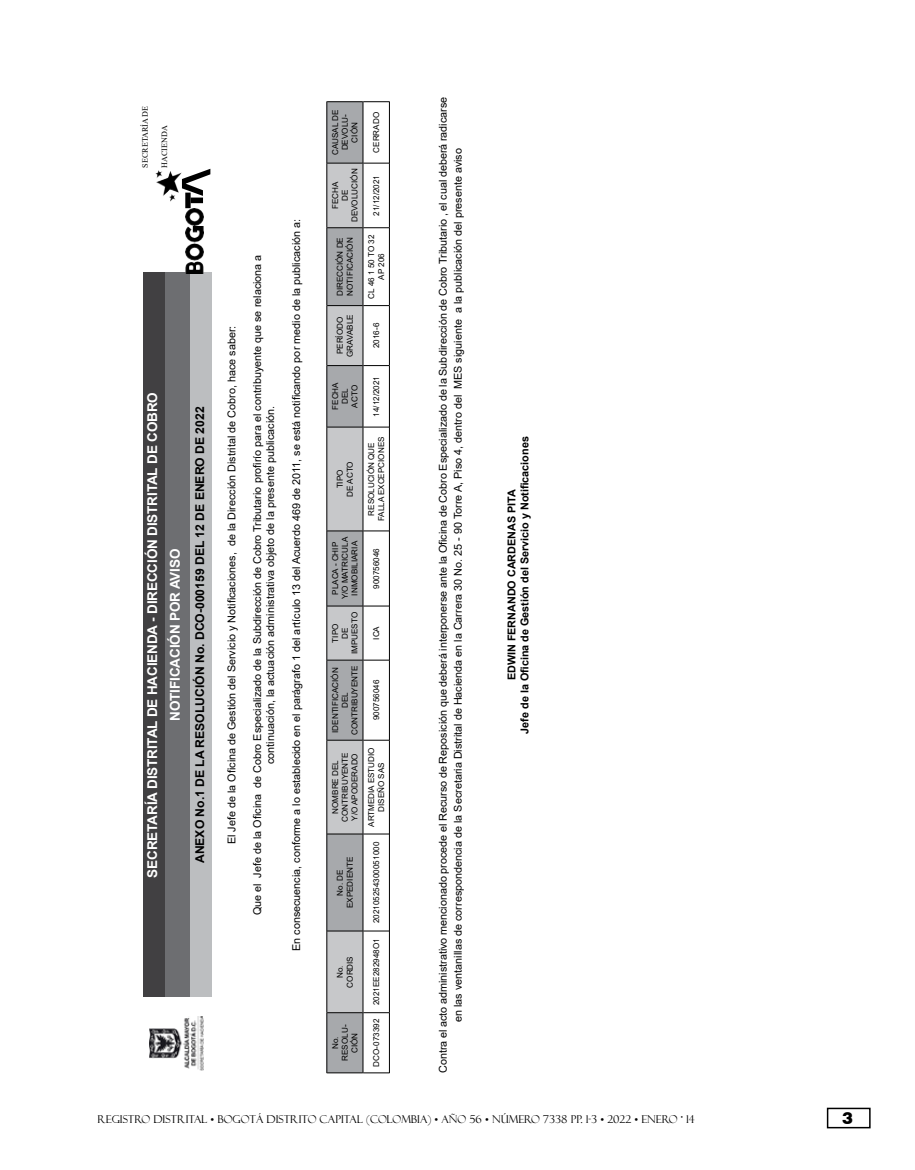
<style>
.page{position:relative;width:915px;height:1170px;background:#fff}
.page>*{position:absolute;margin:0;border:0;box-sizing:border-box;transform-origin:0 0}
.t1{font:900 16.5px "Swiss 721 BT";color:#000}
.t2{font:700 13.5px/22.6px "Arial";letter-spacing:-.01em;color:#fff;text-align:center}
.t3{font:700 12.15px "Arial";color:#000}
.t4{font:10.8px/12.9px "Arial";color:#000;text-align:center}
.t5{font:10.8px "Felix Titling";color:#000}
.t6{font:700 10.8px/12.9px "Arial";color:#000;text-align:center}
.t7{font:8.1px/9.8px "Arial";color:#000;text-align:center}
.t8{font:8.1px "Times New Roman";color:#000}
</style>
<div class="page">
<div style="left:826px;top:1107px;width:44px;height:21px;border:2px solid #000"></div>
<div style="left:143px;top:273px;width:22px;height:723px;background:#414042"></div>
<div style="left:165px;top:273px;width:25px;height:723px;background:#6d6e71"></div>
<div style="left:190px;top:273px;width:21px;height:723px;background:#bcbec0"></div>
<img style="left:149px;top:1016px;width:54px;height:54px">
<img style="left:185px;top:208px;width:18px;height:65px">
<div style="left:190px;top:197px;width:13px;height:6px;background:#000"></div>
<div style="left:185px;top:192px;width:5px;height:16px;background:#000"></div>
<svg style="left:182px;top:169px;width:28px;height:27px"></svg>
<img style="left:155px;top:171px;width:27px;height:30px">
<hr style="left:326px;top:1012px;width:1px;height:61px;background:#000">
<hr style="left:326px;top:930px;width:1px;height:82px;background:#000">
<hr style="left:326px;top:834px;width:1px;height:96px;background:#000">
<hr style="left:326px;top:740px;width:1px;height:94px;background:#000">
<hr style="left:326px;top:660px;width:1px;height:80px;background:#000">
<hr style="left:326px;top:606px;width:1px;height:54px;background:#000">
<hr style="left:326px;top:531px;width:1px;height:75px;background:#000">
<hr style="left:326px;top:427px;width:1px;height:104px;background:#000">
<hr style="left:326px;top:365px;width:1px;height:62px;background:#000">
<hr style="left:326px;top:305px;width:1px;height:60px;background:#000">
<hr style="left:326px;top:228px;width:1px;height:77px;background:#000">
<hr style="left:326px;top:163px;width:1px;height:65px;background:#000">
<hr style="left:326px;top:101px;width:1px;height:62px;background:#000">
<svg style="left:327px;top:101px;width:62px;height:972px"></svg>
<hr style="left:389px;top:1012px;width:1px;height:61px;background:#000">
<hr style="left:389px;top:930px;width:1px;height:82px;background:#000">
<hr style="left:389px;top:834px;width:1px;height:96px;background:#000">
<hr style="left:389px;top:740px;width:1px;height:94px;background:#000">
<hr style="left:389px;top:660px;width:1px;height:80px;background:#000">
<hr style="left:389px;top:606px;width:1px;height:54px;background:#000">
<hr style="left:389px;top:531px;width:1px;height:75px;background:#000">
<hr style="left:389px;top:427px;width:1px;height:104px;background:#000">
<hr style="left:389px;top:365px;width:1px;height:62px;background:#000">
<hr style="left:389px;top:305px;width:1px;height:60px;background:#000">
<hr style="left:389px;top:228px;width:1px;height:77px;background:#000">
<hr style="left:389px;top:163px;width:1px;height:65px;background:#000">
<hr style="left:389px;top:101px;width:1px;height:62px;background:#000">
<p class="t8" style="left:139px;top:168px;width:63px;rotate:-90deg">SECRETARÍA DE</p>
<p class="t8" style="left:159px;top:168px;width:44px;rotate:-90deg">HACIENDA</p>
<p class="t2" style="left:141px;top:877px;width:487px;rotate:-90deg">SECRETARÍA DISTRITAL DE HACIENDA - DIRECCIÓN DISTRITAL DE COBRO<br>NOTIFICACIÓN POR AVISO</p>
<p class="t3" style="left:191px;top:863px;width:458px;rotate:-90deg">ANEXO No.1 DE LA RESOLUCIÓN No. DCO-000159 DEL 12 DE ENERO DE 2022</p>
<p class="t4" style="left:225px;top:844px;width:520px;rotate:-90deg">El Jefe de la Oficina de Gestión del Servicio y Notificaciones, de la Dirección Distrital de Cobro, hace saber:</p>
<p class="t4" style="left:251px;top:915px;width:662px;rotate:-90deg">Que el Jefe de la Oficina de Cobro Especializado de la Subdirección de Cobro Tributario profirío para el contribuyente que se relaciona a continuación, la actuación administrativa objeto de la presente publicación.</p>
<p class="t4" style="left:290px;top:950px;width:733px;rotate:-90deg">En consecuencia, conforme a lo establecido en el parágrafo 1 del artículo 13 del Acuerdo 469 de 2011, se está notificando por medio de la publicación a:</p>
<p class="t7" style="left:330px;top:155px;width:47px;rotate:-90deg">CAUSAL DE<br>DEVOLU-<br>CIÓN</p>
<p class="t7" style="left:330px;top:222px;width:55px;rotate:-90deg">FECHA<br>DE<br>DEVOLUCIÓN</p>
<p class="t7" style="left:335px;top:296px;width:60px;text-align:left;rotate:-90deg">DIRECCIÓN DE<br>NOTIFICACIÓN</p>
<p class="t7" style="left:335px;top:357px;width:44px;rotate:-90deg">PERÍODO<br>GRAVABLE</p>
<p class="t7" style="left:330px;top:410px;width:29px;rotate:-90deg">FECHA<br>DEL<br>ACTO</p>
<p class="t7" style="left:335px;top:496px;width:37px;rotate:-90deg">TIPO<br>DE ACTO</p>
<p class="t7" style="left:330px;top:599px;width:64px;rotate:-90deg">PLACA - CHIP<br>Y/O MATRICULA<br>INMOBILIARIA</p>
<p class="t7" style="left:330px;top:654px;width:44px;rotate:-90deg">TIPO<br>DE<br>IMPUESTO</p>
<p class="t7" style="left:330px;top:734px;width:71px;rotate:-90deg">IDENTIFICACIÓN<br>DEL<br>CONTRIBUYENTE</p>
<p class="t7" style="left:330px;top:821px;width:71px;rotate:-90deg">NOMBRE DEL<br>CONTRIBUYENTE<br>Y/O APODERADO</p>
<p class="t7" style="left:335px;top:908px;width:53px;rotate:-90deg">No. DE<br>EXPEDIENTE</p>
<p class="t7" style="left:335px;top:987px;width:33px;rotate:-90deg">No.<br>CORDIS</p>
<p class="t7" style="left:330px;top:1060px;width:38px;rotate:-90deg">No.<br>RESOLU-<br>CIÓN</p>
<p class="t7" style="left:371px;top:153px;width:42px;rotate:-90deg">CERRADO</p>
<p class="t7" style="left:371px;top:216px;width:42px;rotate:-90deg">21/12/2021</p>
<p class="t7" style="left:366px;top:298px;width:65px;rotate:-90deg">CL 46 1 50 TO 32<br>AP 206</p>
<p class="t7" style="left:371px;top:348px;width:27px;rotate:-90deg">2016-6</p>
<p class="t7" style="left:371px;top:416px;width:42px;rotate:-90deg">14/12/2021</p>
<p class="t7" style="left:366px;top:521px;width:86px;rotate:-90deg">RESOLUCIÓN QUE<br>FALLA EXCEPCIONES</p>
<p class="t7" style="left:371px;top:588px;width:42px;rotate:-90deg">900756046</p>
<p class="t7" style="left:371px;top:639px;width:15px;rotate:-90deg">ICA</p>
<p class="t7" style="left:371px;top:720px;width:42px;rotate:-90deg">900756046</p>
<p class="t7" style="left:366px;top:826px;width:81px;rotate:-90deg">ARTMEDIA ESTUDIO<br>DISEÑO SAS</p>
<p class="t7" style="left:371px;top:923px;width:83px;rotate:-90deg">202105254300051000</p>
<p class="t7" style="left:371px;top:1005px;width:68px;rotate:-90deg">2021EE282948O1</p>
<p class="t7" style="left:371px;top:1066px;width:49px;rotate:-90deg">DCO-073392</p>
<p class="t4" style="left:435px;top:1073px;width:977px;line-height:14.9px;rotate:-90deg">Contra el acto administrativo mencionado procede el Recurso de Reposición que deberá interponerse ante la Oficina de Cobro Especializado de la Subdirección de Cobro Tributario , el cual deberá radicarse en las ventanillas de correspondencia de la Secretaria Distrital de Hacienda en la Carrera 30 No. 25 - 90 Torre A, Piso 4, dentro del MES siguiente a la publicación del presente aviso</p>
<p class="t6" style="left:505px;top:733px;width:299px;rotate:-90deg">EDWIN FERNANDO CARDENAS PITA<br>Jefe de la Oficina de Gestión del Servicio y Notificaciones</p>
<p class="t5" style="left:97px;top:1112px;width:598px">REGISTRO DISTRITAL • BOGOTÁ DISTRITO CAPITAL (COLOMBIA) • AÑO 56 • NÚMERO 7338 PP. 1-3 • 2022 • ENERO <sup>•</sup> 14</p>
<h1 class="t1" style="left:841px;top:1108px;width:12px">3</h1>
</div>
